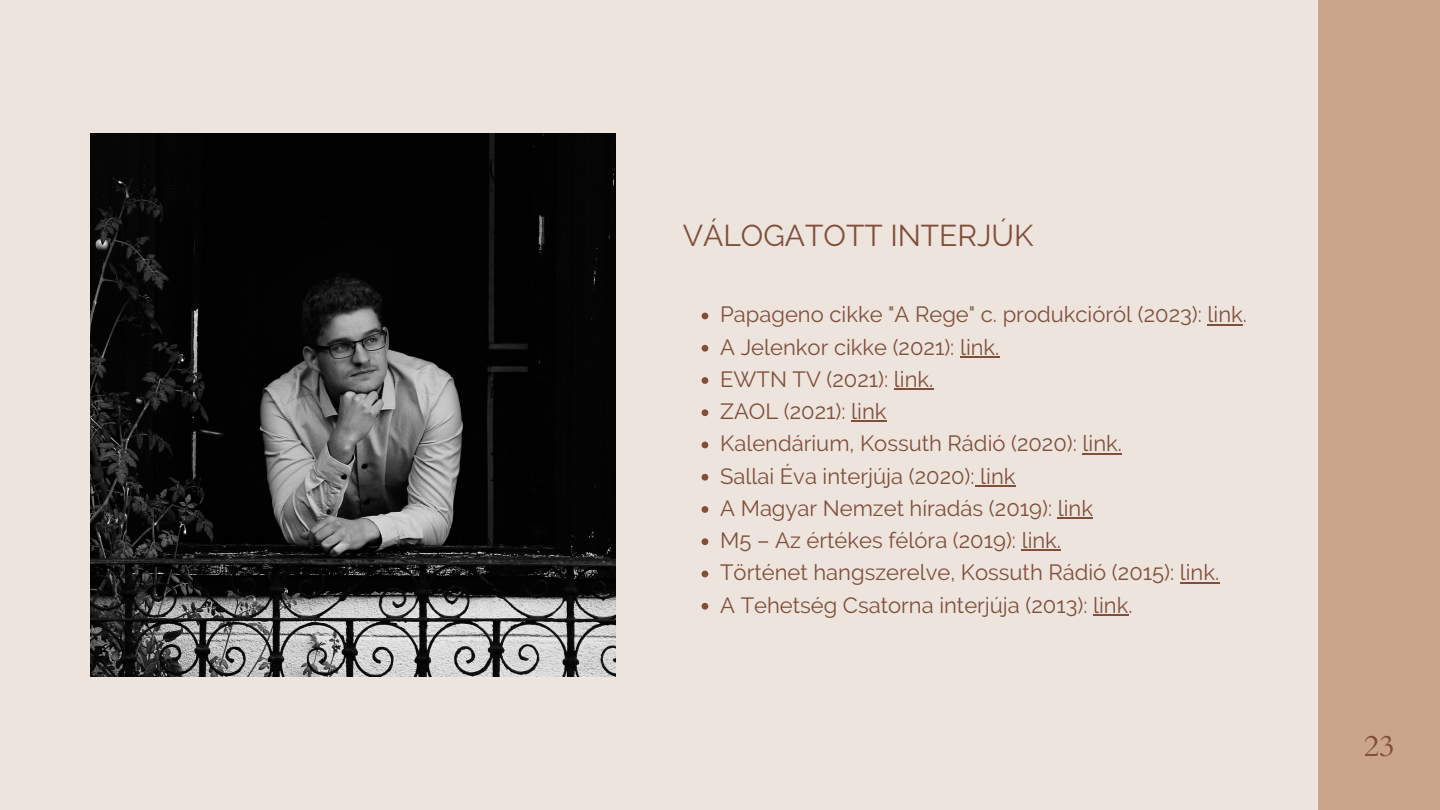
<style>
.page{position:relative;width:1440px;height:810px;background:#ede4dd}
.page>*{position:absolute;margin:0;border:0;box-sizing:border-box;transform-origin:0 0}
.t1{font:30px "Raleway";color:#804f3b}
.t2{font:30px "Cardo";color:#804f3b}
.t3{font:22px "Raleway";color:#804f3b}
</style>
<div class="page">
<div style="left:1318px;top:0;width:122px;height:810px;background:#caa48b"></div>
<img style="left:91px;top:133px;width:525px;height:543px">
<svg style="left:702px;top:313px;width:6px;height:6px"></svg>
<hr style="left:1208px;top:324px;width:35px;height:1px;background:#804f3b">
<svg style="left:702px;top:345px;width:6px;height:7px"></svg>
<hr style="left:960px;top:356px;width:39px;height:2px;background:#804f3b">
<svg style="left:702px;top:377px;width:6px;height:7px"></svg>
<hr style="left:894px;top:388px;width:39px;height:2px;background:#804f3b">
<svg style="left:702px;top:409px;width:6px;height:7px"></svg>
<hr style="left:851px;top:421px;width:36px;height:1px;background:#804f3b">
<svg style="left:702px;top:442px;width:6px;height:6px"></svg>
<hr style="left:1083px;top:453px;width:39px;height:1px;background:#804f3b">
<svg style="left:702px;top:474px;width:6px;height:7px"></svg>
<hr style="left:975px;top:485px;width:41px;height:2px;background:#804f3b">
<svg style="left:702px;top:506px;width:6px;height:7px"></svg>
<hr style="left:1058px;top:517px;width:35px;height:2px;background:#804f3b">
<svg style="left:702px;top:538px;width:6px;height:7px"></svg>
<hr style="left:1022px;top:550px;width:39px;height:1px;background:#804f3b">
<svg style="left:702px;top:571px;width:6px;height:6px"></svg>
<hr style="left:1180px;top:582px;width:39px;height:1px;background:#804f3b">
<svg style="left:702px;top:603px;width:6px;height:7px"></svg>
<hr style="left:1093px;top:614px;width:35px;height:2px;background:#804f3b">
<p class="t1" style="left:683px;top:218px;width:352px">VÁLOGATOTT INTERJÚK</p>
<p class="t3" style="left:720px;top:302px;width:528px">Papageno cikke "A Rege" c. produkcióról (2023): link.</p>
<p class="t3" style="left:720px;top:334px;width:281px">A Jelenkor cikke (2021): link.</p>
<p class="t3" style="left:720px;top:366px;width:215px">EWTN TV (2021): link.</p>
<p class="t3" style="left:720px;top:398px;width:168px">ZAOL (2021): link</p>
<p class="t3" style="left:720px;top:431px;width:403px">Kalendárium, Kossuth Rádió (2020): link.</p>
<p class="t3" style="left:720px;top:463px;width:297px">Sallai Éva interjúja (2020): link</p>
<p class="t3" style="left:720px;top:495px;width:374px">A Magyar Nemzet híradás (2019): link</p>
<p class="t3" style="left:720px;top:527px;width:342px">M5 – Az értékes félóra (2019): link.</p>
<p class="t3" style="left:720px;top:560px;width:501px">Történet hangszerelve, Kossuth Rádió (2015): link.</p>
<p class="t3" style="left:720px;top:592px;width:414px">A Tehetség Csatorna interjúja (2013): link.</p>
<p class="t2" style="left:1364px;top:726px;width:32px">23</p>
</div>
